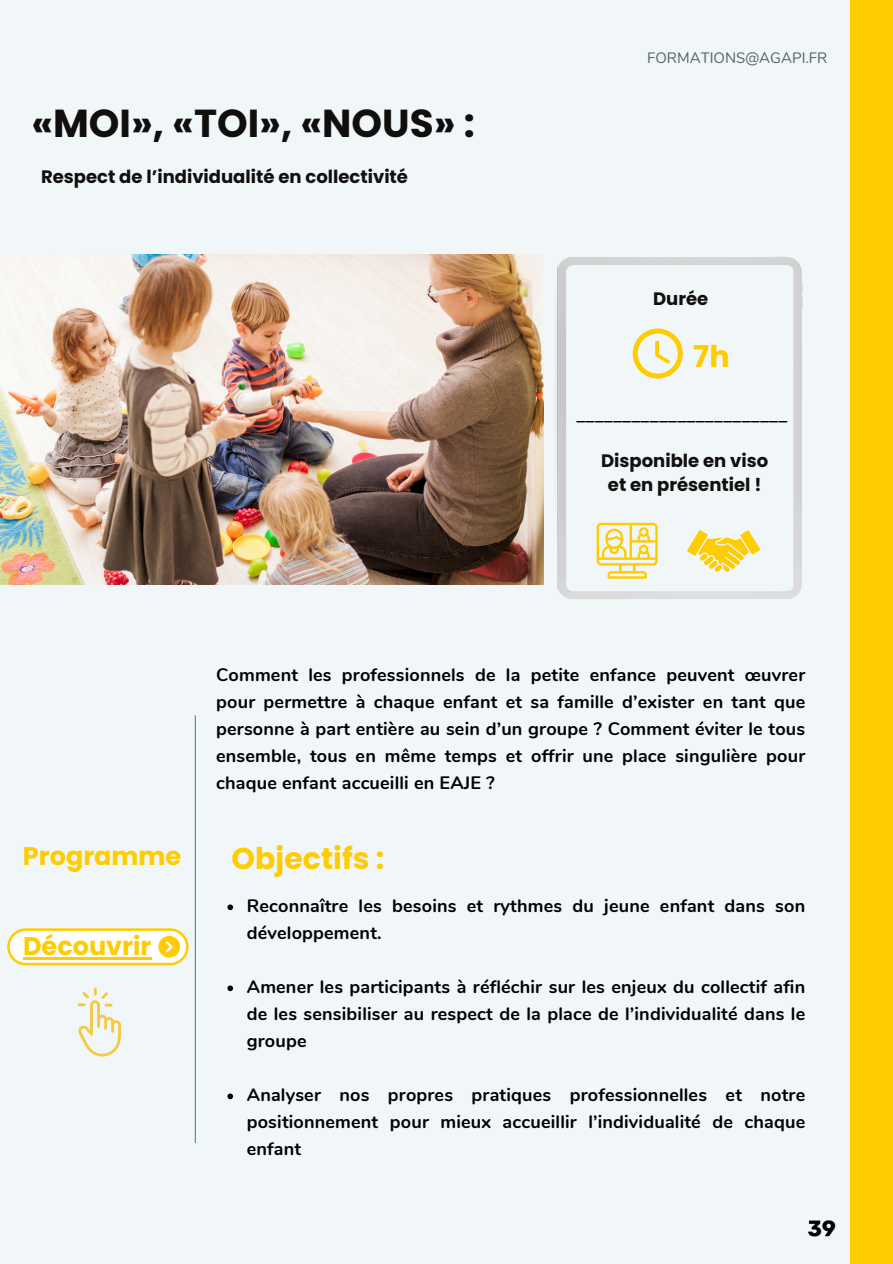
<style>
.page{position:relative;width:893px;height:1264px;background:#fff}
.page>*{position:absolute;margin:0;border:0;box-sizing:border-box;transform-origin:0 0}
.t1{font:700 39px "Poppins";color:#100f0d}
.t2{font:700 30px "Poppins";color:#fc0}
.t3{font:700 25.5px "Poppins";color:#fc0}
.t4{font:700 18px/27px "Nunito";letter-spacing:.01em;color:#000;text-align:justify}
.t5{font:700 18px/24.8px "Poppins";color:#100f0d;text-align:center}
.t6{font:15px "Nunito";color:#556262}
</style>
<div class="page">
<div style="left:0;top:0;width:892px;height:1263px;background:#f1f6f9"></div>
<img style="left:0;top:255px;width:543px;height:329px">
<hr style="left:195px;top:715px;width:1px;height:427px;background:#558592">
<div style="left:850px;top:0;width:42px;height:1263px;background:#fc0"></div>
<svg style="left:227px;top:904px;width:6px;height:6px"></svg>
<svg style="left:227px;top:985px;width:6px;height:6px"></svg>
<svg style="left:227px;top:1093px;width:6px;height:6px"></svg>
<img style="left:555px;top:256px;width:247px;height:343px">
<svg style="left:596px;top:523px;width:61px;height:55px"></svg>
<svg style="left:686px;top:529px;width:74px;height:42px"></svg>
<svg style="left:632px;top:328px;width:50px;height:50px"></svg>
<img style="left:808px;top:1220px;width:28px;height:17px">
<svg style="left:7px;top:928px;width:181px;height:37px"></svg>
<hr style="left:23px;top:957px;width:128px;height:2px;background:#fc0">
<svg style="left:78px;top:987px;width:43px;height:69px"></svg>
<p class="t1" style="left:31px;top:96px;width:445px">«MOI», «TOI», «NOUS» :</p>
<h1 class="t5" style="left:41px;top:165px;width:368px">Respect de l’individualité en collectivité</h1>
<p class="t6" style="left:647px;top:48px;width:182px">FORMATIONS@AGAPI.FR</p>
<p class="t5" style="left:653px;top:286px;width:57px">Durée</p>
<p class="t2" style="left:693px;top:335px;width:38px">7h</p>
<h4 class="t4" style="left:576px;top:401px;width:212px">_______________________</h4>
<p class="t5" style="left:601px;top:448px;width:169px">Disponible en viso et en présentiel !</p>
<h3 class="t3" style="left:23px;top:837px;width:160px">Programme</h3>
<h2 class="t3" style="left:23px;top:928px;width:130px">Découvrir</h2>
<h4 class="t4" style="left:216px;top:661px;width:590px">Comment les professionnels de la petite enfance peuvent œuvrer pour permettre à chaque enfant et sa famille d’exister en tant que personne à part entière au sein d’un groupe ? Comment éviter le tous ensemble, tous en même temps et offrir une place singulière pour chaque enfant accueilli en EAJE ?</h4>
<h2 class="t2" style="left:231px;top:837px;width:154px">Objectifs :</h2>
<p class="t4" style="left:247px;top:892px;width:560px">Reconnaître les besoins et rythmes du jeune enfant dans son développement.</p>
<h4 class="t4" style="left:247px;top:973px;width:560px">Amener les participants à réfléchir sur les enjeux du collectif afin de les sensibiliser au respect de la place de l’individualité dans le groupe</h4>
<p class="t4" style="left:247px;top:1081px;width:560px">Analyser nos propres pratiques professionnelles et notre positionnement pour mieux accueillir l’individualité de chaque enfant</p>
</div>
